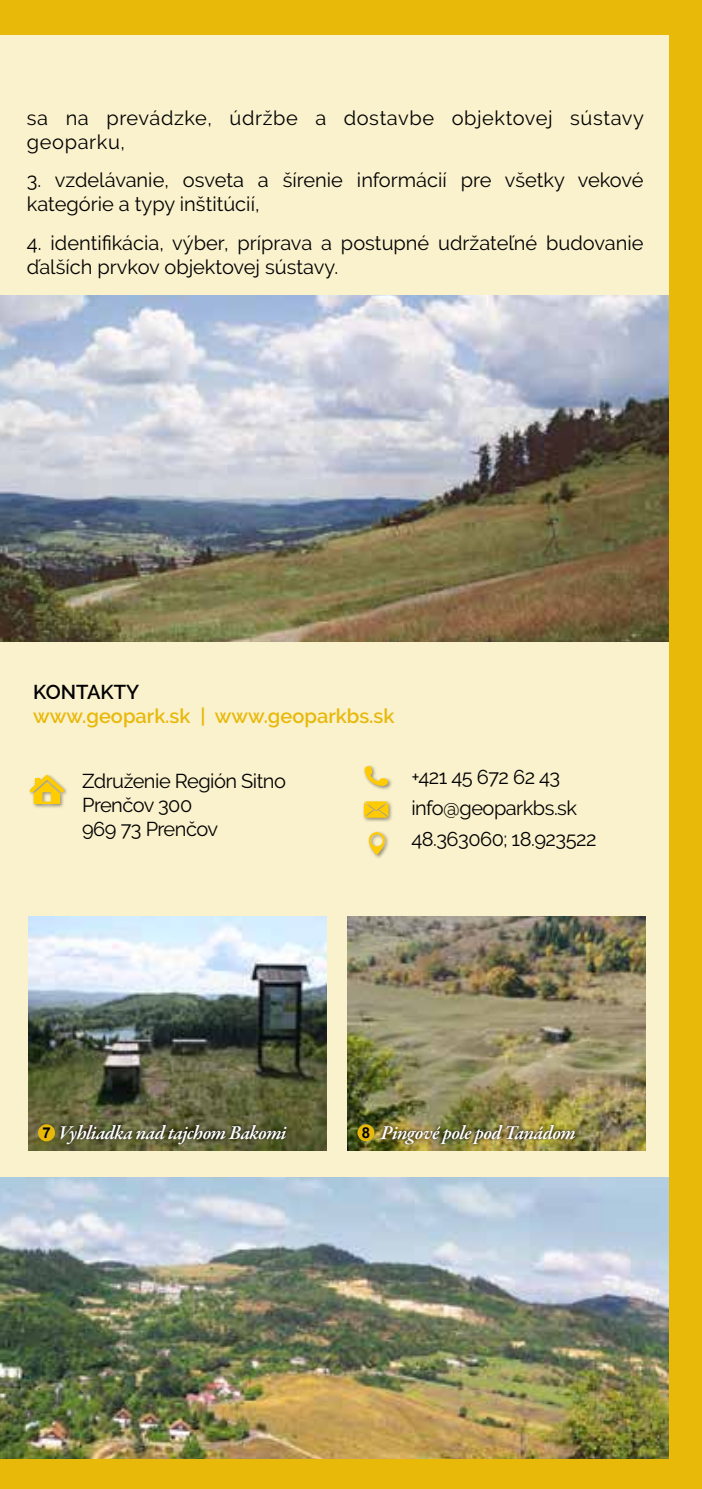
<style>
.page{position:relative;width:702px;height:1489px;background:#fff}
.page>*{position:absolute;margin:0;border:0;box-sizing:border-box;transform-origin:0 0}
.t1{font:20px/24px "Raleway";color:#000}
.t2{font:20px/31px "Raleway";letter-spacing:-.025em;color:#000}
.t3{font:20px/24px "Raleway";letter-spacing:.03em;color:#000}
.t4{font:italic 600 20px "Garamond Premr Pro";letter-spacing:-.025em;color:#fff}
.t5{font:600 20px "Raleway";color:#e8b909}
.t6{font:600 20px "Raleway";color:#000}
.s1{font-family:"Arial";font-weight:700;font-style:normal;font-size:15px;color:#000}
</style>
<div class="page">
<div style="left:0;top:0;width:702px;height:1488px;background:#e8b909"></div>
<div style="left:0;top:35px;width:668px;height:1416px;background:#faf1cd"></div>
<img style="left:0;top:296px;width:668px;height:345px">
<img style="left:0;top:1177px;width:668px;height:281px">
<div style="left:28px;top:774px;width:40px;height:34px;background:#000;opacity:.4"></div>
<svg style="left:30px;top:775px;width:34px;height:29px"></svg>
<div style="left:362px;top:799px;width:31px;height:23px;background:#000;opacity:.4"></div>
<svg style="left:364px;top:801px;width:25px;height:16px"></svg>
<div style="left:363px;top:764px;width:29px;height:26px;background:#000;opacity:.4"></div>
<svg style="left:363px;top:765px;width:25px;height:21px"></svg>
<div style="left:367px;top:831px;width:22px;height:27px;background:#000;opacity:.4"></div>
<svg style="left:367px;top:832px;width:18px;height:23px"></svg>
<img style="left:29px;top:916px;width:297px;height:233px">
<div style="left:58px;top:1121px;width:231px;height:26px;background:#000;opacity:.85"></div>
<div style="left:38px;top:1124px;width:17px;height:17px;background:#e8b909;border-radius:50%"></div>
<img style="left:348px;top:916px;width:297px;height:233px">
<div style="left:377px;top:1121px;width:201px;height:26px;background:#000;opacity:.85"></div>
<div style="left:357px;top:1124px;width:17px;height:17px;background:#e8b909;border-radius:50%"></div>
<p class="t3" style="left:27px;top:106px;width:618px">sa na prevádzke, údržbe a dostavbe objektovej sústavy geoparku,</p>
<p class="t1" style="left:27px;top:168px;width:618px">3. vzdelávanie, osveta a šírenie informácií pre všetky vekové kategórie a typy inštitúcií,</p>
<p class="t1" style="left:27px;top:230px;width:618px">4. identifikácia, výber, príprava a postupné udržateľné budovanie ďalších prvkov objektovej sústavy.</p>
<p class="t6" style="left:33px;top:681px;width:107px">KONTAKTY</p>
<p class="t5" style="left:33px;top:705px;width:362px">www.geopark.sk | www.geoparkbs.sk</p>
<p class="t2" style="left:82px;top:769px;width:205px;line-height:24px">Združenie Región Sitno<br>Prenčov 300<br>969 73 Prenčov</p>
<p class="t2" style="left:411px;top:761px;width:186px">+421 45 672 62 43 info@geoparkbs.sk<br>48.363060; 18.923522</p>
<p class="t4" style="left:42px;top:1120px;width:245px"><span class="s1">7</span> Vyhliadka nad tajchom Bakomi</p>
<p class="t4" style="left:362px;top:1120px;width:215px"><span class="s1">8</span> Pingové pole pod Tanádom</p>
</div>
